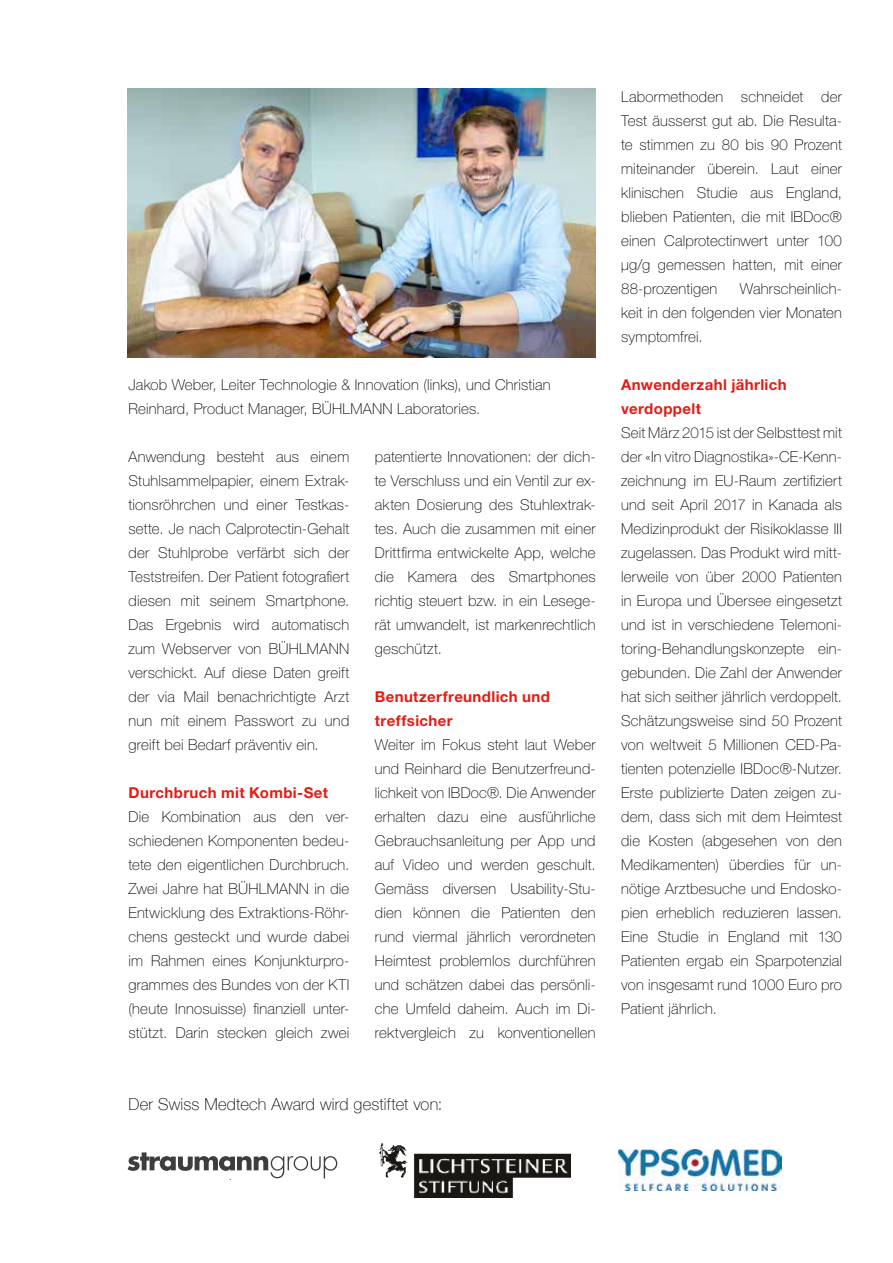
<style>
.page{position:relative;width:893px;height:1263px;background:#fff}
.page>*{position:absolute;margin:0;border:0;box-sizing:border-box;transform-origin:0 0}
.t1{font:100 16.5px "Helvetica Neue";letter-spacing:.01em;color:#000}
.t2{font:100 15px/24px "Helvetica Neue LT Std";letter-spacing:.015em;color:#000;text-align:justify}
.t3{font:700 15px/24px "Helvetica Neue LT Std";letter-spacing:.025em;color:#e41b13}
</style>
<div class="page">
<svg style="left:128px;top:1152px;width:209px;height:28px"></svg>
<img style="left:379px;top:1143px;width:192px;height:54px">
<img style="left:618px;top:1149px;width:164px;height:42px">
<img style="left:128px;top:89px;width:468px;height:268px">
<p class="t2" style="left:129px;top:373px;width:424px">Jakob Weber, Leiter Technologie &amp; Innovation (links), und Christian<br>Reinhard, Product Manager, BÜHLMANN Laboratories.</p>
<p class="t2" style="left:129px;top:445px;width:222px">Anwendung besteht aus einem Stuhlsammelpapier, einem Extrak&shy;tionsröhrchen und einer Testkas&shy;sette. Je nach Calprotectin-Gehalt der Stuhlprobe verfärbt sich der Teststreifen. Der Patient fotografiert diesen mit seinem Smartphone.<br>Das Ergebnis wird automatisch zum Webserver von BÜHLMANN verschickt. Auf diese Daten greift der via Mail benachrichtigte Arzt nun mit einem Passwort zu und greift bei Bedarf präventiv ein.</p>
<p class="t3" style="left:129px;top:780px;width:201px">Durchbruch mit Kombi-Set</p>
<p class="t2" style="left:129px;top:805px;width:222px">Die Kombination aus den ver&shy;schiedenen Komponenten bedeu&shy;tete den eigentlichen Durchbruch.<br>Zwei Jahre hat BÜHLMANN in die Entwicklung des Extraktions-Röhr&shy;chens gesteckt und wurde dabei im Rahmen eines Konjunkturpro&shy;grammes des Bundes von der KTI (heute Innosuisse) finanziell unter&shy;stützt. Darin stecken gleich zwei</p>
<p class="t2" style="left:375px;top:445px;width:222px">patentierte Innovationen: der dich&shy;te Verschluss und ein Ventil zur ex&shy;akten Dosierung des Stuhlextrak&shy;tes. Auch die zusammen mit einer Drittfirma entwickelte App, welche die Kamera des Smartphones richtig steuert bzw. in ein Lesege&shy;rät umwandelt, ist markenrechtlich geschützt.</p>
<p class="t3" style="left:375px;top:684px;width:177px">Benutzerfreundlich und treffsicher</p>
<p class="t2" style="left:375px;top:733px;width:222px">Weiter im Fokus steht laut Weber und Reinhard die Benutzerfreund&shy;lichkeit von IBDoc®. Die Anwender erhalten dazu eine ausführliche Gebrauchsanleitung per App und auf Video und werden geschult.<br>Gemäss diversen Usability-Stu&shy;dien können die Patienten den rund viermal jährlich verordneten Heimtest problemlos durchführen und schätzen dabei das persönli&shy;che Umfeld daheim. Auch im Di&shy;rektvergleich zu konventionellen</p>
<p class="t1" style="left:129px;top:1092px;width:315px">Der Swiss Medtech Award wird gestiftet von:</p>
<p class="t2" style="left:621px;top:85px;width:222px">Labormethoden schneidet der Test äusserst gut ab. Die Resulta&shy;te stimmen zu 80 bis 90 Prozent miteinander überein. Laut einer klinischen Studie aus England, blieben Patienten, die mit IBDoc® einen Calprotectinwert unter 100 µg/g gemessen hatten, mit einer 88-prozentigen</p>
<p class="t2" style="left:621px;top:277px;width:222px;text-indent:119px">Wahrscheinlich&shy;keit in den folgenden vier Monaten symptomfrei.</p>
<p class="t3" style="left:621px;top:372px;width:167px">Anwenderzahl jährlich verdoppelt</p>
<p class="t2" style="left:621px;top:421px;width:222px">Seit März 2015 ist der Selbsttest mit der «In vitro Diagnostika»-CE-Kenn&shy;zeichnung im EU-Raum zertifiziert und seit April 2017 in Kanada als Medizinprodukt der Risikoklasse III zugelassen. Das Produkt wird mitt&shy;lerweile von über 2000 Patienten in Europa und Übersee eingesetzt und ist in verschiedene Telemoni&shy;toring-Behandlungskonzepte ein&shy;gebunden. Die Zahl der Anwender hat sich seither jährlich verdoppelt.<br>Schätzungsweise sind 50 Prozent von weltweit 5 Millionen CED-Pa&shy;tienten potenzielle IBDoc®-Nutzer.<br>Erste publizierte Daten zeigen zu&shy;dem, dass sich mit dem Heimtest die Kosten (abgesehen von den Medikamenten) überdies für un&shy;nötige Arztbesuche und Endosko&shy;pien erheblich reduzieren lassen.<br>Eine Studie in England mit 130<br>Patienten ergab ein Sparpotenzial von insgesamt rund 1000 Euro pro Patient jährlich.</p>
</div>
